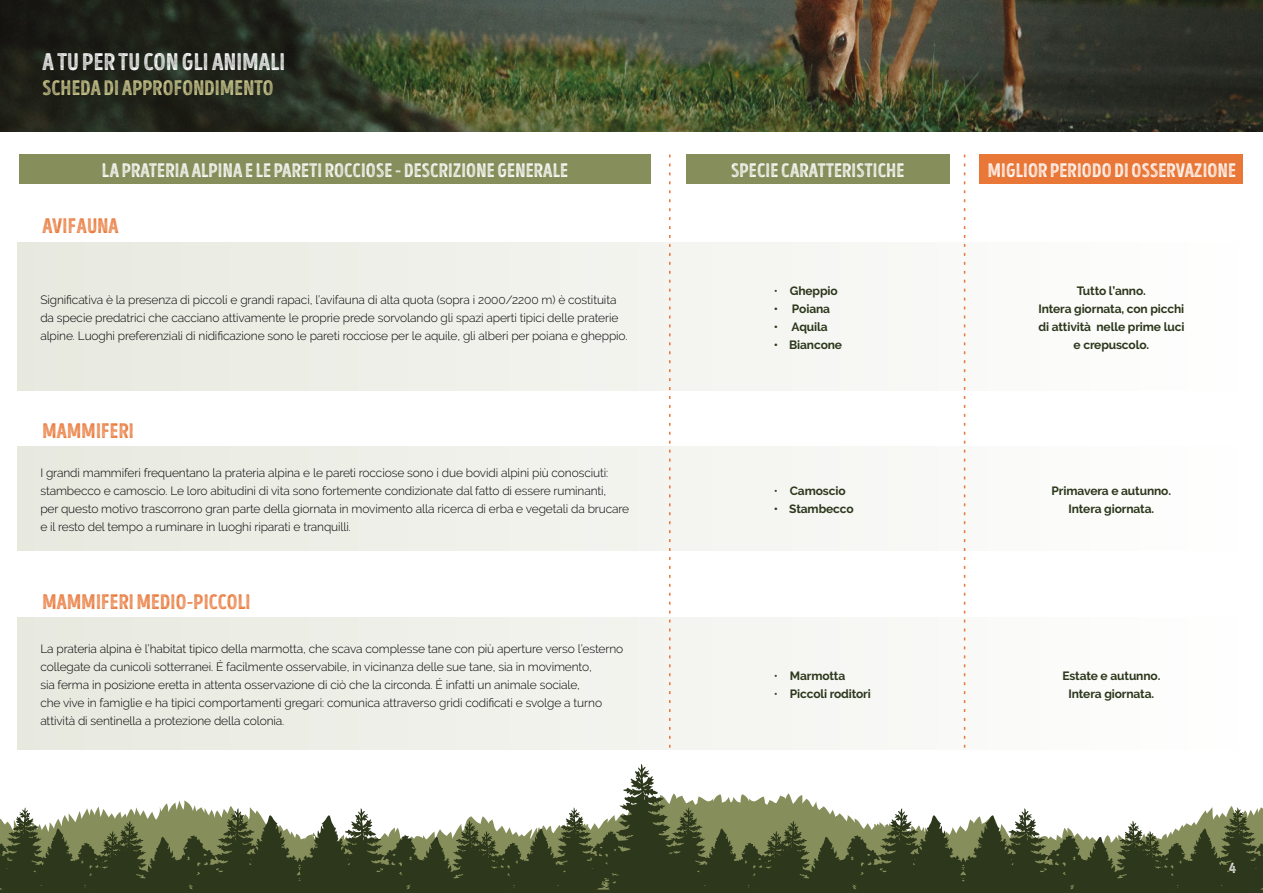
<style>
.page{position:relative;width:1263px;height:893px;background:#fff}
.page>*{position:absolute;margin:0;border:0;box-sizing:border-box;transform-origin:0 0}
.t1{font:24px "Intro Head HUC L Base";letter-spacing:.01em;color:#fff}
.t2{font:21px "Intro Head HUC L Base";letter-spacing:.01em;color:#e97738}
.t3{font:21px "Intro Head HUC L Base";letter-spacing:.01em;color:#cfca8f}
.t4{font:19.5px "Intro Head HUC L Base";letter-spacing:.01em;color:#fff}
.t5{font:15px "Intro Head HUC L Base";color:#fff}
.t6{font:300 12px/18px "Raleway";letter-spacing:-.01em;color:#000}
.t7{font:700 12px/18px "Raleway";letter-spacing:-.01em;color:#2c371b;text-align:center}
.s1{font-weight:300}
</style>
<div class="page">
<div style="left:686px;top:154px;width:264px;height:30px;background:#868e5b"></div>
<div style="left:17px;top:242px;width:1226px;height:149px;background:linear-gradient(to right,#e7e9df,#fefefe)"></div>
<div style="left:17px;top:446px;width:1226px;height:105px;background:linear-gradient(to right,#e7e9df,#fefefe)"></div>
<div style="left:17px;top:617px;width:1226px;height:132px;background:linear-gradient(to right,#e7e9df,#fefefe)"></div>
<div style="left:979px;top:154px;width:264px;height:30px;background:#e97738"></div>
<svg style="left:683px;top:793px;width:580px;height:100px"></svg>
<svg style="left:0;top:764px;width:683px;height:129px"></svg>
<img style="left:0;top:0;width:1263px;height:132px">
<svg style="left:669px;top:154px;width:1px;height:594px"></svg>
<svg style="left:964px;top:154px;width:1px;height:594px"></svg>
<div style="left:19px;top:154px;width:632px;height:30px;background:#868e5b"></div>
<h1 class="t1" style="left:43px;top:47px;width:244px">A TU PER TU CON GLI ANIMALI</h1>
<h2 class="t3" style="left:43px;top:75px;width:232px">SCHEDA DI APPROFONDIMENTO</h2>
<h3 class="t4" style="left:102px;top:158px;width:468px">LA PRATERIA ALPINA E LE PARETI ROCCIOSE - DESCRIZIONE GENERALE</h3>
<h3 class="t4" style="left:731px;top:158px;width:175px">SPECIE CARATTERISTICHE</h3>
<h3 class="t4" style="left:988px;top:158px;width:250px">MIGLIOR PERIODO DI OSSERVAZIONE</h3>
<h2 class="t2" style="left:43px;top:213px;width:78px">AVIFAUNA</h2>
<p class="t6" style="left:40px;top:291px;width:589px">Significativa è la presenza di piccoli e grandi rapaci, l’avifauna di alta quota (sopra i 2000/2200 m) è costituita da specie predatrici che cacciano attivamente le proprie prede sorvolando gli spazi aperti tipici delle praterie alpine. Luoghi preferenziali di nidificazione sono le pareti rocciose per le aquile, gli alberi per poiana e gheppio.</p>
<h2 class="t2" style="left:43px;top:418px;width:93px">MAMMIFERI</h2>
<p class="t6" style="left:40px;top:464px;width:590px">I grandi mammiferi frequentano la prateria alpina e le pareti rocciose sono i due bovidi alpini più conosciuti: stambecco e camoscio. Le loro abitudini di vita sono fortemente condizionate dal fatto di essere ruminanti,<br>per questo motivo trascorrono gran parte della giornata in movimento alla ricerca di erba e vegetali da brucare e il resto del tempo a ruminare in luoghi riparati e tranquilli.</p>
<h2 class="t2" style="left:43px;top:589px;width:210px">MAMMIFERI MEDIO-PICCOLI</h2>
<p class="t6" style="left:40px;top:640px;width:584px">La prateria alpina è l’habitat tipico della marmotta, che scava complesse tane con più aperture verso l’esterno collegate da cunicoli sotterranei. É facilmente osservabile, in vicinanza delle sue tane, sia in movimento,<br>sia ferma in posizione eretta in attenta osservazione di ciò che la circonda. É infatti un animale sociale,<br>che vive in famiglie e ha tipici comportamenti gregari: comunica attraverso gridi codificati e svolge a turno attività di sentinella a protezione della colonia.</p>
<p class="t7" style="left:774px;top:282px;width:65px"><span class="s1">•</span> Gheppio</p>
<p class="t7" style="left:774px;top:300px;width:58px">• Poiana</p>
<p class="t7" style="left:774px;top:318px;width:55px">• Aquila</p>
<p class="t7" style="left:774px;top:336px;width:70px">• Biancone</p>
<p class="t7" style="left:774px;top:482px;width:73px"><span class="s1">•</span> Camoscio</p>
<p class="t7" style="left:774px;top:500px;width:81px">• Stambecco</p>
<p class="t7" style="left:774px;top:667px;width:73px"><span class="s1">•</span> Marmotta</p>
<p class="t7" style="left:774px;top:685px;width:98px"><span class="s1">•</span> Piccoli roditori</p>
<p class="t7" style="left:1038px;top:282px;width:148px">Tutto l’anno.<br>Intera giornata, con picchi di attività nelle prime luci e crepuscolo.</p>
<p class="t7" style="left:1051px;top:482px;width:121px">Primavera e autunno.<br>Intera giornata.</p>
<p class="t7" style="left:1062px;top:667px;width:100px">Estate e autunno.<br>Intera giornata.</p>
<p class="t5" style="left:1229px;top:859px;width:8px">4</p>
</div>
